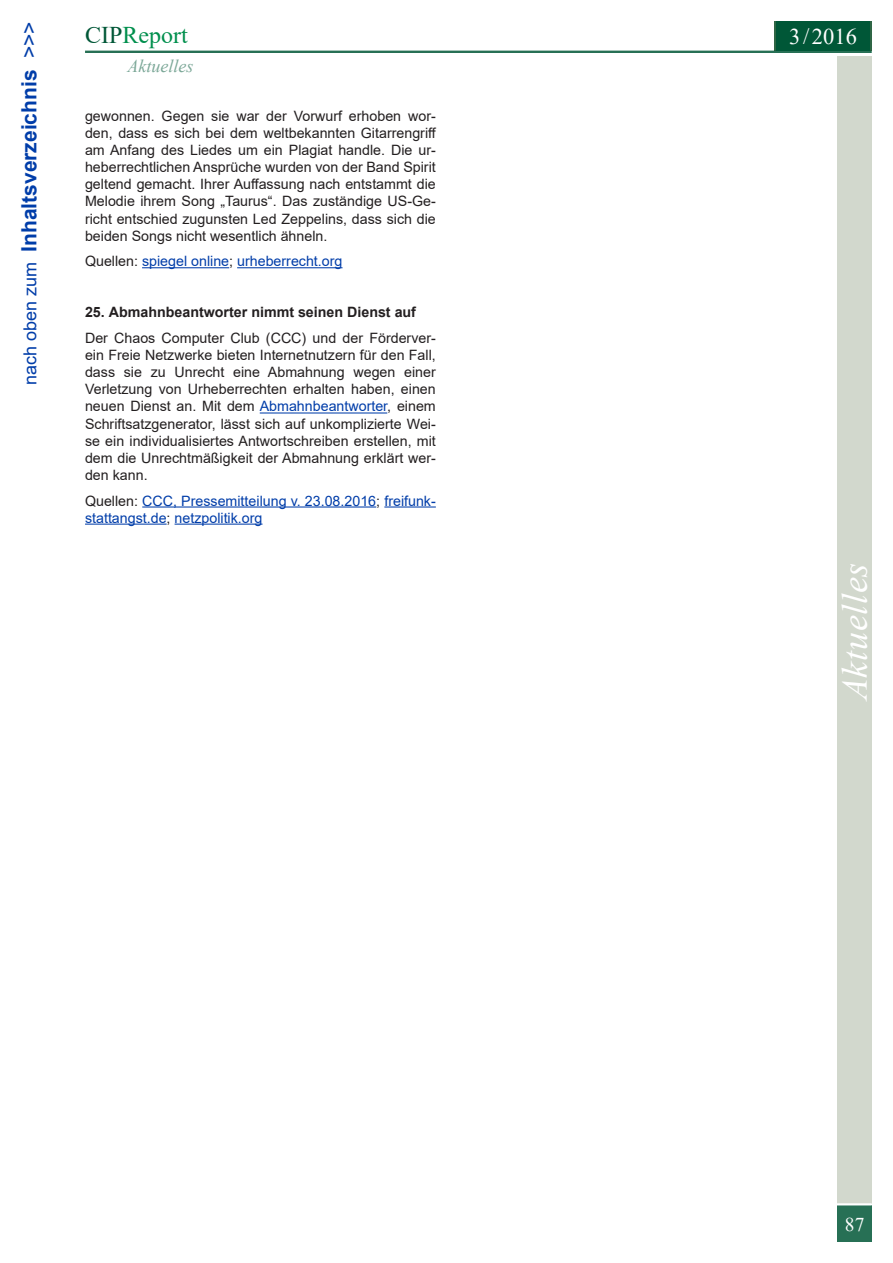
<style>
.page{position:relative;width:893px;height:1263px;background:#fff}
.page>*{position:absolute;margin:0;border:0;box-sizing:border-box;transform-origin:0 0}
.t1{font:italic 36px "Times New Roman";color:#fff}
.t2{font:24px "Times New Roman";color:#008f4d}
.t3{font:22.5px "Times New Roman";color:#fff}
.t4{font:700 21px "Arial";color:#003da9}
.t5{font:19.5px "Times New Roman";color:#fff}
.t6{font:italic 18px "Times New Roman";color:#7ca898}
.t7{font:14.25px/17.1px "Arial";color:#231f20;text-align:justify}
.t8{font:14.25px/17.1px "Arial";color:#003da9}
.Beitragstitel{font:700 14.25px "Arial";color:#231f20}
.s1{font-weight:400;font-size:18px}
.s2{font-weight:400}
.s3{color:#005737}
.s4{color:#231f20}
.s5{color:#003da9}
</style>
<div class="page">
<div style="left:838px;top:56px;width:34px;height:1147px;background:#d2d8cd"></div>
<div style="left:838px;top:1205px;width:34px;height:37px;background:#277055"></div>
<hr style="left:85px;top:51px;width:787px;height:2px;background:#005737">
<div style="left:774px;top:21px;width:98px;height:30px;background:#2f6645"></div>
<div style="left:776px;top:21px;width:94px;height:30px;background:#005737"></div>
<hr style="left:142px;top:267px;width:87px;height:1px;background:#003da9">
<hr style="left:237px;top:267px;width:105px;height:1px;background:#003da9">
<hr style="left:260px;top:412px;width:127px;height:1px;background:#003da9">
<hr style="left:142px;top:506px;width:234px;height:1px;background:#003da9">
<hr style="left:384px;top:506px;width:52px;height:1px;background:#003da9">
<hr style="left:85px;top:524px;width:82px;height:1px;background:#003da9">
<hr style="left:175px;top:524px;width:87px;height:1px;background:#003da9">
<h3 class="t4" style="left:14px;top:385px;width:365px;rotate:-90deg"><span class="s1">nach oben zum</span> Inhaltsverzeichnis <span class="s2">&gt;&gt;&gt;</span></h3>
<h2 class="t2" style="left:85px;top:18px;width:104px"><span class="s3">CIP</span>Report</h2>
<p class="t6" style="left:128px;top:54px;width:67px">Aktuelles</p>
<p class="t7" style="left:85px;top:107px;width:353px">gewonnen. Gegen sie war der Vorwurf erhoben wor&shy;den, dass es sich bei dem weltbekannten Gitarrengriff am Anfang des Liedes um ein Plagiat handle. Die ur&shy;heberrechtlichen Ansprüche wurden von der Band Spirit geltend gemacht. Ihrer Auffassung nach entstammt die Melodie ihrem Song „Taurus“. Das zuständige US-Ge&shy;richt entschied zugunsten Led Zeppelins, dass sich die beiden Songs nicht wesentlich ähneln.</p>
<p class="t8" style="left:85px;top:253px;width:259px"><span class="s4">Quellen:</span> spiegel online<span class="s4">;</span> urheberrecht.org</p>
<p class="Beitragstitel" style="left:85px;top:302px;width:332px">25. Abmahnbeantworter nimmt seinen Dienst auf</p>
<p class="t7" style="left:85px;top:329px;width:352px">Der Chaos Computer Club (CCC) und der Förderver&shy;ein Freie Netzwerke bieten Internetnutzern für den Fall, dass sie zu Unrecht eine Abmahnung wegen einer Verletzung von Urheberrechten erhalten haben, einen neuen Dienst an. Mit dem <span class="s5">Abmahnbeantworter</span>, einem Schriftsatzgenerator, lässt sich auf unkomplizierte Wei&shy;se ein individualisiertes Antwortschreiben erstellen, mit dem die Unrechtmäßigkeit der Abmahnung erklärt wer&shy;den kann.</p>
<p class="t8" style="left:85px;top:492px;width:352px"><span class="s4">Quellen:</span> CCC, Pressemitteilung v. 23.08.2016<span class="s4">;</span> freifunk&shy;stattangst.de<span class="s4">;</span> netzpolitik.org</p>
<h3 class="t3" style="left:789px;top:21px;width:69px">3/2016</h3>
<h1 class="t1" style="left:830px;top:700px;width:140px;rotate:-90deg">Aktuelles</h1>
<h3 class="t5" style="left:845px;top:1210px;width:21px">87</h3>
</div>
